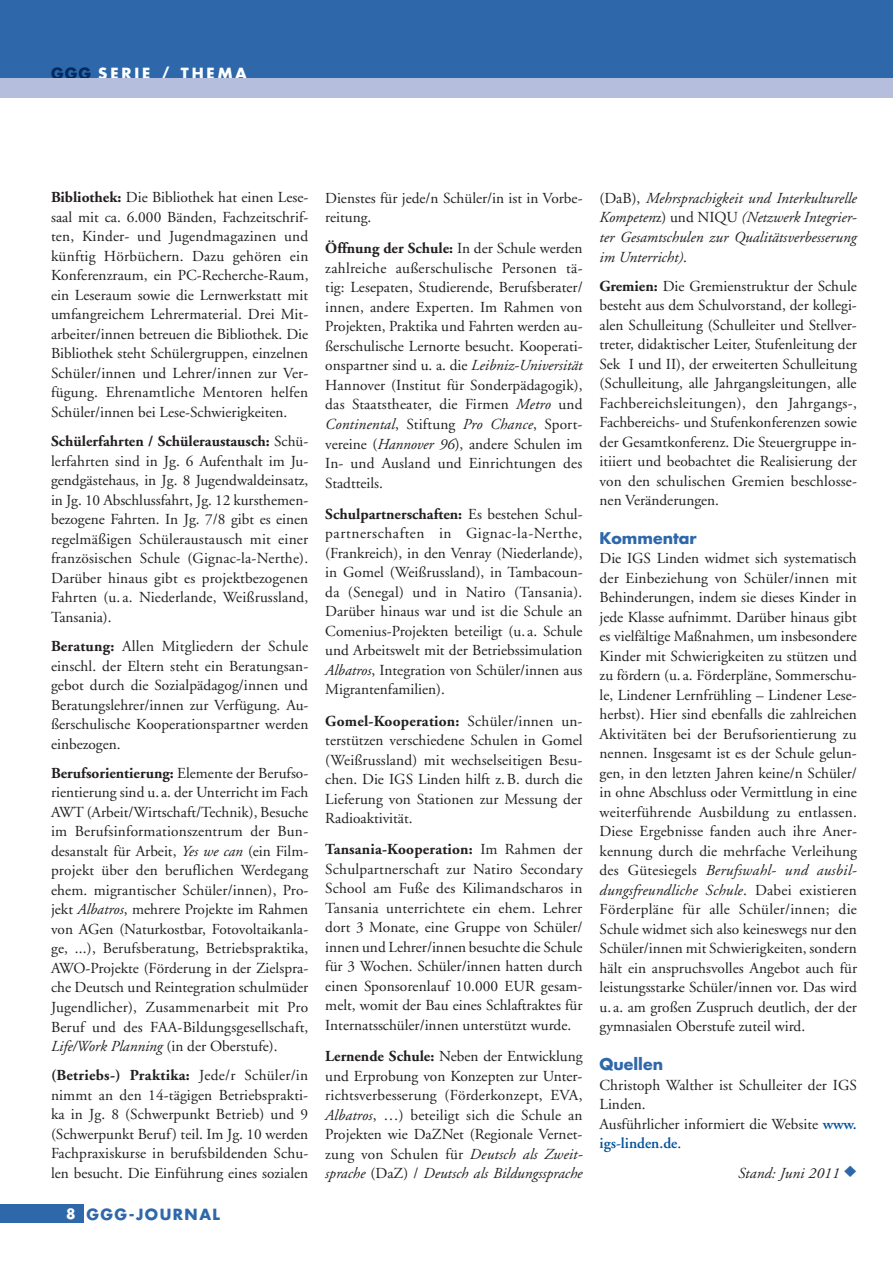
<style>
.page{position:relative;width:893px;height:1263px;background:#fff}
.page>*{position:absolute;margin:0;border:0;box-sizing:border-box;transform-origin:0 0}
.t1{font:700 15.75px "Futura";color:#2e68aa}
.t2{font:15.3px/19.5px "Adobe Garamond";color:#231f20;text-align:justify}
.t3{font:italic 15.3px/19.5px "Adobe Garamond";color:#231f20;text-align:justify}
.t4{font:700 15px "Futura";letter-spacing:.19em;color:#fff}
.t5{font:700 15px "Futura";letter-spacing:.1em;color:#2e68aa}
.s1{color:#002a5f}
.s2{font-weight:700}
.s3{font-style:italic}
.s4{font-size:13.8px;color:#fff}
.s5{font-style:normal}
.s6{font-weight:600;color:#01529a}
.s7{color:#2e68aa}
</style>
<div class="page">
<div style="left:0;top:0;width:893px;height:79px;background:#2e68aa"></div>
<div style="left:0;top:79px;width:893px;height:19px;background:#b5bfdd"></div>
<div style="left:0;top:1204px;width:83px;height:19px;background:#2e68aa"></div>
<p class="t4" style="left:51px;top:63px;width:197px"><span class="s1">GGG</span> Seri e / Th ema</p>
<p class="t2" style="left:51px;top:188px;width:259px"><span class="s2">Bibliothek:</span> Die Bibliothek hat einen Lese&shy;saal mit ca. 6.000 Bänden, Fachzeitschrif&shy;ten, Kinder- und Jugendmagazinen und künftig Hörbüchern. Dazu gehören ein Konferenzraum, ein PC-Recherche-Raum, ein Leseraum sowie die Lernwerkstatt mit umfangreichem Lehrermaterial. Drei Mit&shy;arbeiter/innen betreuen die Bibliothek. Die Bibliothek steht Schülergruppen, einzelnen Schüler/innen und Lehrer/innen zur Ver&shy;fügung. Ehrenamtliche Mentoren helfen Schüler/innen bei Lese-Schwierigkeiten.</p>
<p class="t2" style="left:51px;top:432px;width:259px"><span class="s2">Schülerfahrten / Schüleraustausch:</span> Schü&shy;lerfahrten sind in Jg. 6 Aufenthalt im Ju&shy;gendgästehaus, in Jg. 8 Jugendwaldeinsatz, in Jg. 10 Abschlussfahrt, Jg. 12 kursthemen&shy;bezogene Fahrten. In Jg. 7/8 gibt es einen regelmäßigen Schüleraustausch mit einer französischen Schule (Gignac-la-Nerthe).<br>Darüber hinaus gibt es projektbezogenen Fahrten (u. a. Niederlande, Weißrussland, Tansania).</p>
<p class="t2" style="left:51px;top:637px;width:259px"><span class="s2">Beratung:</span> Allen Mitgliedern der Schule einschl. der Eltern steht ein Beratungsan&shy;gebot durch die Sozialpädagog/innen und Beratungslehrer/innen zur Verfügung. Au&shy;ßerschulische Kooperationspartner werden einbezogen.</p>
<p class="t2" style="left:51px;top:764px;width:259px"><span class="s2">Berufsorientierung:</span> Elemente der Berufso&shy;rientierung sind u. a. der Unterricht im Fach AWT (Arbeit/Wirtschaft/Technik), Besuche im Berufsinformationszentrum der Bun&shy;desanstalt für Arbeit, <span class="s3">Yes we can</span> (ein Film&shy;projekt über den beruflichen Werdegang ehem. migrantischer Schüler/innen), Pro&shy;jekt <span class="s3">Albatros</span>, mehrere Projekte im Rahmen von AGen (Naturkostbar, Fotovoltaikanla&shy;ge, ...), Berufsberatung, Betriebspraktika, AWO-Projekte (Förderung in der Zielspra&shy;che Deutsch und Reintegration schulmüder Jugendlicher), Zusammenarbeit mit Pro Beruf und des FAA-Bildungsgesellschaft, <span class="s3">Life/Work Planning</span> (in der Oberstufe).</p>
<p class="t2" style="left:51px;top:1066px;width:259px"><span class="s2">(Betriebs-) Praktika:</span> Jede/r Schüler/in nimmt an den 14-tägigen Betriebsprakti&shy;ka in Jg. 8 (Schwerpunkt Betrieb) und 9 (Schwerpunkt Beruf) teil. Im Jg. 10 werden Fachpraxiskurse in berufsbildenden Schu&shy;len besucht. Die Einführung eines sozialen</p>
<p class="t5" style="left:66px;top:1204px;width:153px"><span class="s4">8</span> GGG-Journal</p>
<p class="t2" style="left:325px;top:188px;width:259px">Dienstes für jede/n Schüler/in ist in Vorbe&shy;reitung.</p>
<p class="t2" style="left:325px;top:239px;width:259px"><span class="s2">Öffnung der Schule:</span> In der Schule werden zahlreiche außerschulische Personen tä&shy;tig: Lesepaten, Studierende, Berufsberater/ innen, andere Experten. Im Rahmen von Projekten, Praktika und Fahrten werden au&shy;ßerschulische Lernorte besucht. Kooperati&shy;onspartner sind u. a. die <span class="s3">Leibniz-Universität </span>Hannover (Institut für Sonderpädagogik), das Staatstheater, die Firmen <span class="s3">Metro</span> und <span class="s3">Continental</span>, Stiftung <span class="s3">Pro Chance</span>, Sport&shy;vereine (<span class="s3">Hannover 96</span>), andere Schulen im In- und Ausland und Einrichtungen des Stadtteils.</p>
<p class="t2" style="left:325px;top:504px;width:259px"><span class="s2">Schulpartnerschaften:</span> Es bestehen Schul&shy;partnerschaften in Gignac-la-Nerthe, (Frankreich), in den Venray (Niederlande), in Gomel (Weißrussland), in Tambacoun&shy;da (Senegal) und in Natiro (Tansania).<br>Darüber hinaus war und ist die Schule an Comenius-Projekten beteiligt (u. a. Schule und Arbeitswelt mit der Betriebssimulation <span class="s3">Albatros</span>, Integration von Schüler/innen aus Migrantenfamilien).</p>
<p class="t2" style="left:325px;top:711px;width:259px"><span class="s2">Gomel-Kooperation:</span> Schüler/innen un&shy;terstützen verschiedene Schulen in Gomel (Weißrussland) mit wechselseitigen Besu&shy;chen. Die IGS Linden hilft z.B. durch die Lieferung von Stationen zur Messung der Radioaktivität.</p>
<p class="t2" style="left:325px;top:840px;width:259px"><span class="s2">Tansania-Kooperation:</span> Im Rahmen der Schulpartnerschaft zur Natiro Secondary School am Fuße des Kilimandscharos in Tansania unterrichtete ein ehem. Lehrer dort 3 Monate, eine Gruppe von Schüler/ innen und Lehrer/innen besuchte die Schule für 3 Wochen. Schüler/innen hatten durch einen Sponsorenlauf 10.000 EUR gesam&shy;melt, womit der Bau eines Schlaftraktes für Internatsschüler/innen unterstützt wurde.</p>
<p class="t2" style="left:325px;top:1047px;width:259px"><span class="s2">Lernende Schule:</span> Neben der Entwicklung und Erprobung von Konzepten zur Unter&shy;richtsverbesserung (Förderkonzept, EVA, <span class="s3">Albatros</span>, …) beteiligt sich die Schule an Projekten wie DaZNet (Regionale Vernet&shy;zung von Schulen für <span class="s3">Deutsch als Zweit&shy;sprache</span> (DaZ) / <span class="s3">Deutsch als Bildungssprache</span></p>
<p class="t3" style="left:600px;top:189px;width:259px"><span class="s5">(DaB),</span> Mehrsprachigkeit und Interkulturelle Kompeten<span class="s5">z) und NIQU</span> (Netzwerk Integrier&shy;ter Gesamtschulen zur Qualitätsverbesserung im Unterricht)<span class="s5">.</span></p>
<p class="t2" style="left:600px;top:277px;width:259px"><span class="s2">Gremien:</span> Die Gremienstruktur der Schule besteht aus dem Schulvorstand, der kollegi&shy;alen Schulleitung (Schulleiter und Stellver&shy;treter, didaktischer Leiter, Stufenleitung der Sek I und II), der erweiterten Schulleitung (Schulleitung, alle Jahrgangsleitungen, alle Fachbereichsleitungen), den Jahrgangs-, Fachbereichs- und Stufenkonferenzen sowie der Gesamtkonferenz. Die Steuergruppe in&shy;itiiert und beobachtet die Realisierung der von den schulischen Gremien beschlosse&shy;nen Veränderungen.</p>
<p class="t1" style="left:600px;top:527px;width:99px">Kommentar</p>
<p class="t2" style="left:600px;top:549px;width:259px">Die IGS Linden widmet sich systematisch der Einbeziehung von Schüler/innen mit Behinderungen, indem sie dieses Kinder in jede Klasse aufnimmt. Darüber hinaus gibt es vielfältige Maßnahmen, um insbesondere Kinder mit Schwierigkeiten zu stützen und zu fördern (u. a. Förderpläne, Sommerschu&shy;le, Lindener Lernfrühling – Lindener Lese&shy;herbst). Hier sind ebenfalls die zahlreichen Aktivitäten bei der Berufsorientierung zu nennen. Insgesamt ist es der Schule gelun&shy;gen, in den letzten Jahren keine/n Schüler/ in ohne Abschluss oder Vermittlung in eine weiterführende Ausbildung zu entlassen.<br>Diese Ergebnisse fanden auch ihre Aner&shy;kennung durch die mehrfache Verleihung des Gütesiegels <span class="s3">Berufswahl- und ausbil&shy;dungsfreundliche Schule</span>. Dabei existieren Förderpläne für alle Schüler/innen; die Schule widmet sich also keineswegs nur den Schüler/innen mit Schwierigkeiten, sondern hält ein anspruchsvolles Angebot auch für leistungsstarke Schüler/innen vor. Das wird u. a. am großen Zuspruch deutlich, der der gymnasialen Oberstufe zuteil wird.</p>
<p class="t1" style="left:600px;top:1054px;width:65px">Quellen</p>
<p class="t2" style="left:600px;top:1075px;width:259px;text-align:left">Christoph Walther ist Schulleiter der IGS<br>Linden.<br>Ausführlicher informiert die Website <span class="s6">www. igs-linden.de</span>.</p>
<p class="t3" style="left:738px;top:1163px;width:120px">Stand: Juni 2011 <span class="s7">◆</span></p>
</div>
